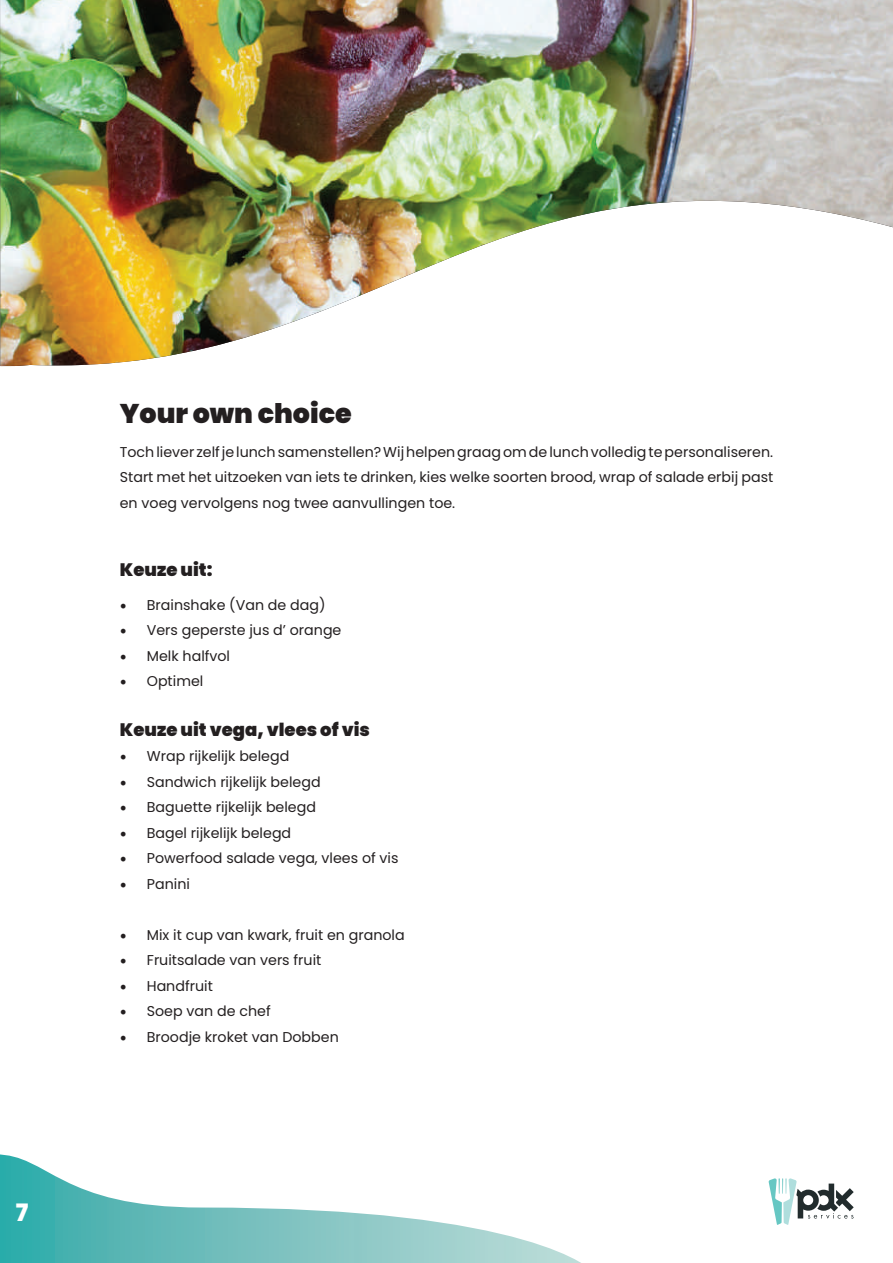
<style>
.page{position:relative;width:893px;height:1263px;background:#fff}
.page>*{position:absolute;margin:0;border:0;box-sizing:border-box;transform-origin:0 0}
.t1{font:900 27px "Poppins";color:#231f20}
.t2{font:800 24px "Poppins";color:#fff}
.t3{font:900 18px "Poppins";color:#231f20}
.t4{font:14.25px/25.5px "Poppins";color:#231f20;text-align:justify}
.s1{font-family:"Minion Pro";font-size:18px}
</style>
<div class="page">
<svg style="left:0;top:1154px;width:581px;height:109px"></svg>
<svg style="left:768px;top:1178px;width:86px;height:47px"></svg>
<img style="left:0;top:0;width:893px;height:367px">
<h2 class="t2" style="left:16px;top:1198px;width:14px">7</h2>
<h1 class="t1" style="left:120px;top:398px;width:234px">Your own choice</h1>
<p class="t4" style="left:120px;top:439px;width:655px">Toch liever zelf je lunch samenstellen? Wij helpen graag om de lunch volledig te personaliseren.<br>Start met het uitzoeken van iets te drinken, kies welke soorten brood, wrap of salade erbij past en voeg vervolgens nog twee aanvullingen toe.</p>
<p class="t3" style="left:120px;top:559px;width:94px">Keuze uit:</p>
<p class="t4" style="left:120px;top:592px;width:207px"><span class="s1">•</span> Brainshake (Van de dag)</p>
<p class="t4" style="left:120px;top:618px;width:223px"><span class="s1">•</span> Vers geperste jus d’ orange</p>
<p class="t4" style="left:120px;top:643px;width:112px"><span class="s1">•</span> Melk halfvol</p>
<p class="t4" style="left:120px;top:669px;width:85px"><span class="s1">•</span> Optimel</p>
<p class="t3" style="left:120px;top:719px;width:252px">Keuze uit vega, vlees of vis</p>
<p class="t4" style="left:120px;top:744px;width:171px"><span class="s1">•</span> Wrap rijkelijk belegd</p>
<p class="t4" style="left:120px;top:769px;width:202px"><span class="s1">•</span> Sandwich rijkelijk belegd</p>
<p class="t4" style="left:120px;top:795px;width:198px"><span class="s1">•</span> Baguette rijkelijk belegd</p>
<p class="t4" style="left:120px;top:820px;width:173px"><span class="s1">•</span> Bagel rijkelijk belegd</p>
<p class="t4" style="left:120px;top:846px;width:280px"><span class="s1">•</span> Powerfood salade vega, vlees of vis</p>
<p class="t4" style="left:120px;top:871px;width:72px"><span class="s1">•</span> Panini</p>
<p class="t4" style="left:120px;top:922px;width:286px"><span class="s1">•</span> Mix it cup van kwark, fruit en granola</p>
<p class="t4" style="left:120px;top:948px;width:203px"><span class="s1">•</span> Fruitsalade van vers fruit</p>
<p class="t4" style="left:120px;top:973px;width:95px"><span class="s1">•</span> Handfruit</p>
<p class="t4" style="left:120px;top:999px;width:152px"><span class="s1">•</span> Soep van de chef</p>
<p class="t4" style="left:120px;top:1024px;width:221px"><span class="s1">•</span> Broodje kroket van Dobben</p>
</div>
